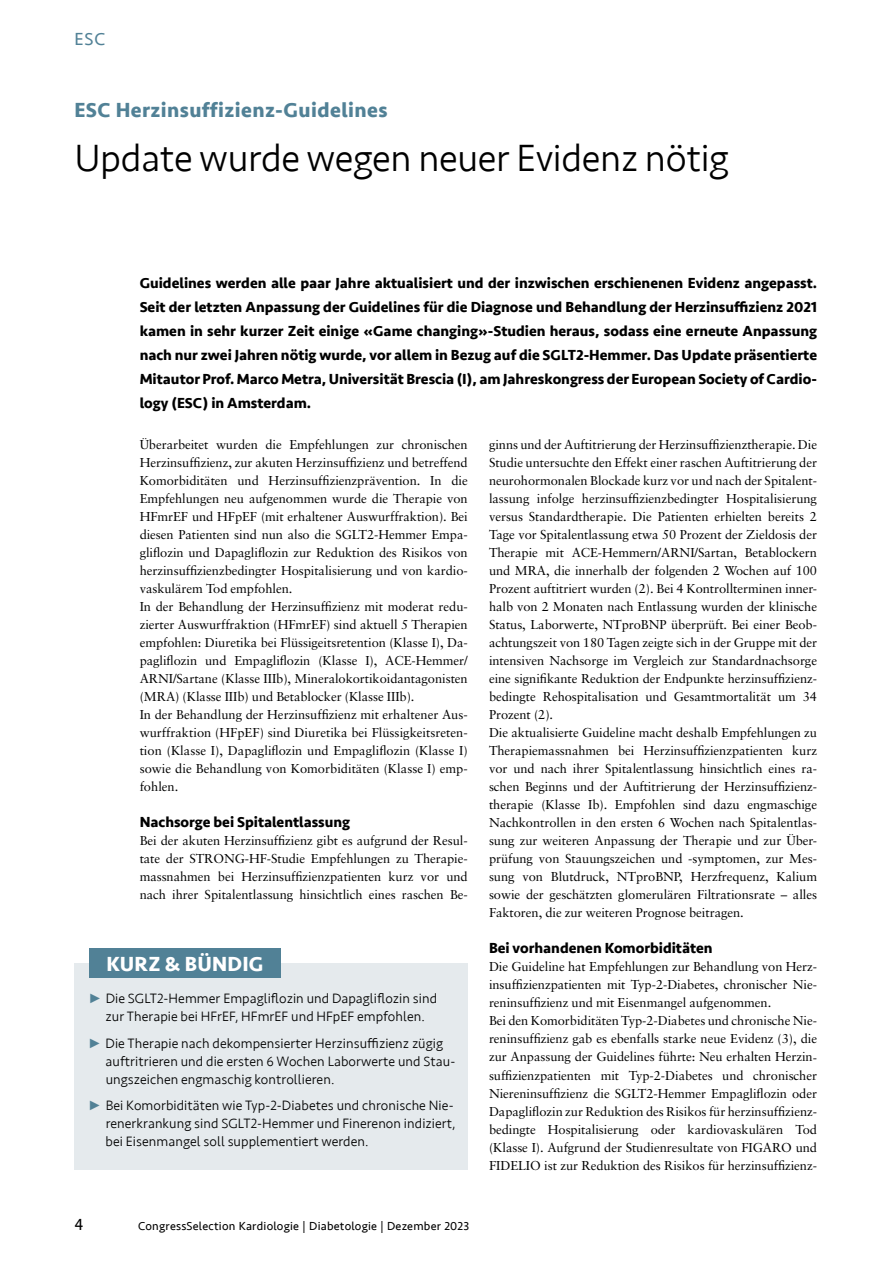
<style>
.page{position:relative;width:893px;height:1263px;background:#fff}
.page>*{position:absolute;margin:0;border:0;box-sizing:border-box;transform-origin:0 0}
.t1{font:300 39px "Seravek";letter-spacing:-.01em;color:#000}
.t2{font:700 21px "Seravek";letter-spacing:.02em;color:#518196}
.t3{font:700 21px "Seravek";letter-spacing:.01em;color:#fff}
.t4{font:18px "Seravek";color:#518196}
.t5{font:16.5px "Seravek";color:#000}
.t6{font:700 15px/24px "Seravek";color:#000;text-align:justify}
.t7{font:300 13.95px/18px "Seravek";letter-spacing:.005em;color:#000}
.t8{font:12.9px/18px "Sabon";letter-spacing:-.005em;color:#000}
.t9{font:12px "Seravek";letter-spacing:.02em;color:#000}
</style>
<div class="page">
<div style="left:74px;top:963px;width:394px;height:206px;background:#e5eaed"></div>
<div style="left:89px;top:948px;width:192px;height:30px;background:#518196"></div>
<h3 class="t4" style="left:74px;top:25px;width:32px">ESC</h3>
<h2 class="t2" style="left:74px;top:93px;width:315px">ESC Herzinsuffizienz-Guidelines</h2>
<h1 class="t1" style="left:74px;top:135px;width:656px">Update wurde wegen neuer Evidenz nötig</h1>
<p class="t6" style="left:140px;top:271px;width:679px">Guidelines werden alle paar Jahre aktualisiert und der inzwischen erschienenen Evidenz angepasst.<br>Seit der letzten Anpassung der Guidelines für die Diagnose und Behandlung der Herzinsuffizienz 2021 kamen in sehr kurzer Zeit einige «Game changing»-Studien heraus, sodass eine erneute Anpassung nach nur zwei Jahren nötig wurde, vor allem in Bezug auf die SGLT2-Hemmer. Das Update präsentierte Mitautor Prof. Marco Metra, Universität Brescia (I), am Jahreskongress der European Society of Cardio&shy;logy (ESC) in Amsterdam.</p>
<p class="t8" style="left:140px;top:436px;width:330px">Überarbeitet wurden die Empfehlungen zur chronischen Herzinsuffizienz, zur akuten Herzinsuffizienz und betreffend Komorbiditäten und Herzinsuffizienzprävention. In die Empfehlungen neu aufgenommen wurde die Therapie von HFmrEF und HFpEF (mit erhaltener Auswurffraktion). Bei diesen Patienten sind nun also die SGLT2-Hemmer Empa&shy;gliflozin und Dapagliflozin zur Reduktion des Risikos von herzinsuffizienzbedingter Hospitalisierung und von kardio&shy;vaskulärem Tod empfohlen.<br>In der Behandlung der Herzinsuffizienz mit moderat redu&shy;zierter Auswurffraktion (HFmrEF) sind aktuell 5 Therapien empfohlen: Diuretika bei Flüssigeitsretention (Klasse I), Da&shy;pagliflozin und Empagliflozin (Klasse I), ACE-Hemmer/ ARNI/Sartane (Klasse IIIb), Mineralokortikoidantagonisten (MRA) (Klasse IIIb) und Betablocker (Klasse IIIb).<br>In der Behandlung der Herzinsuffizienz mit erhaltener Aus&shy;wurffraktion (HFpEF) sind Diuretika bei Flüssigkeitsreten&shy;tion (Klasse I), Dapagliflozin und Empagliflozin (Klasse I) sowie die Behandlung von Komorbiditäten (Klasse I) emp&shy;fohlen.</p>
<p class="t6" style="left:140px;top:810px;width:212px">Nachsorge bei Spitalentlassung</p>
<p class="t8" style="left:140px;top:832px;width:330px;text-align:justify">Bei der akuten Herzinsuffizienz gibt es aufgrund der Resul&shy;tate der STRONG-HF-Studie Empfehlungen zu Therapie&shy;massnahmen bei Herzinsuffizienzpatienten kurz vor und nach ihrer Spitalentlassung hinsichtlich eines raschen Be-</p>
<h2 class="t3" style="left:106px;top:947px;width:159px">KURZ &amp; BÜNDIG</h2>
<p class="t7" style="left:106px;top:990px;width:333px">Die SGLT2-Hemmer Empagliflozin und Dapagliflozin sind zur Therapie bei HFrEF, HFmrEF und HFpEF empfohlen.</p>
<p class="t7" style="left:106px;top:1034px;width:351px">Die Therapie nach dekompensierter Herzinsuffizienz zügig auftritrieren und die ersten 6 Wochen Laborwerte und Stau&shy;ungszeichen engmaschig kontrollieren.</p>
<p class="t7" style="left:106px;top:1097px;width:351px">Bei Komorbiditäten wie Typ-2-Diabetes und chronische Nie&shy;renerkrankung sind SGLT2-Hemmer und Finerenon indiziert, bei Eisenmangel soll supplementiert werden.</p>
<p class="t5" style="left:74px;top:1212px;width:10px">4</p>
<p class="t9" style="left:138px;top:1217px;width:333px">CongressSelection Kardiologie | Diabetologie | Dezember 2023</p>
<p class="t8" style="left:489px;top:436px;width:330px">ginns und der Auftitrierung der Herzinsuffizienztherapie. Die Studie untersuchte den Effekt einer raschen Auftitrierung der neurohormonalen Blockade kurz vor und nach der Spitalent&shy;lassung infolge herzinsuffizienzbedingter Hospitalisierung versus Standardtherapie. Die Patienten erhielten bereits 2<br>Tage vor Spitalentlassung etwa 50 Prozent der Zieldosis der Therapie mit ACE-Hemmern/ARNI/Sartan, Betablockern und MRA, die innerhalb der folgenden 2 Wochen auf 100<br>Prozent auftitriert wurden (2). Bei 4 Kontrollterminen inner&shy;halb von 2 Monaten nach Entlassung wurden der klinische Status, Laborwerte, NTproBNP überprüft. Bei einer Beob&shy;achtungszeit von 180 Tagen zeigte sich in der Gruppe mit der intensiven Nachsorge im Vergleich zur Standardnachsorge eine signifikante Reduktion der Endpunkte herzinsuffizienz&shy;bedingte Rehospitalisation und Gesamtmortalität um 34<br>Prozent (2).<br>Die aktualisierte Guideline macht deshalb Empfehlungen zu Therapiemassnahmen bei Herzinsuffizienzpatienten kurz vor und nach ihrer Spitalentlassung hinsichtlich eines ra&shy;schen Beginns und der Auftitrierung der Herzinsuffizienz&shy;therapie (Klasse Ib). Empfohlen sind dazu engmaschige Nachkontrollen in den ersten 6 Wochen nach Spitalentlas&shy;sung zur weiteren Anpassung der Therapie und zur Über&shy;prüfung von Stauungszeichen und -symptomen, zur Mes&shy;sung von Blutdruck, NTproBNP, Herzfrequenz, Kalium sowie der geschätzten glomerulären Filtrationsrate – alles Faktoren, die zur weiteren Prognose beitragen.</p>
<p class="t6" style="left:489px;top:936px;width:225px">Bei vorhandenen Komorbiditäten</p>
<p class="t8" style="left:489px;top:958px;width:330px">Die Guideline hat Empfehlungen zur Behandlung von Herz&shy;insuffizienzpatienten mit Typ-2-Diabetes, chronischer Nie&shy;reninsuffizienz und mit Eisenmangel aufgenommen.<br>Bei den Komorbiditäten Typ-2-Diabetes und chronische Nie&shy;reninsuffizienz gab es ebenfalls starke neue Evidenz (3), die zur Anpassung der Guidelines führte: Neu erhalten Herzin&shy;suffizienzpatienten mit Typ-2-Diabetes und chronischer Niereninsuffizienz die SGLT2-Hemmer Empagliflozin oder Dapagliflozin zur Reduktion des Risikos für herzinsuffizienz&shy;bedingte Hospitalisierung oder kardiovaskulären Tod (Klasse I). Aufgrund der Studienresultate von FIGARO und FIDELIO ist zur Reduktion des Risikos für herzinsuffizienz-</p>
</div>
